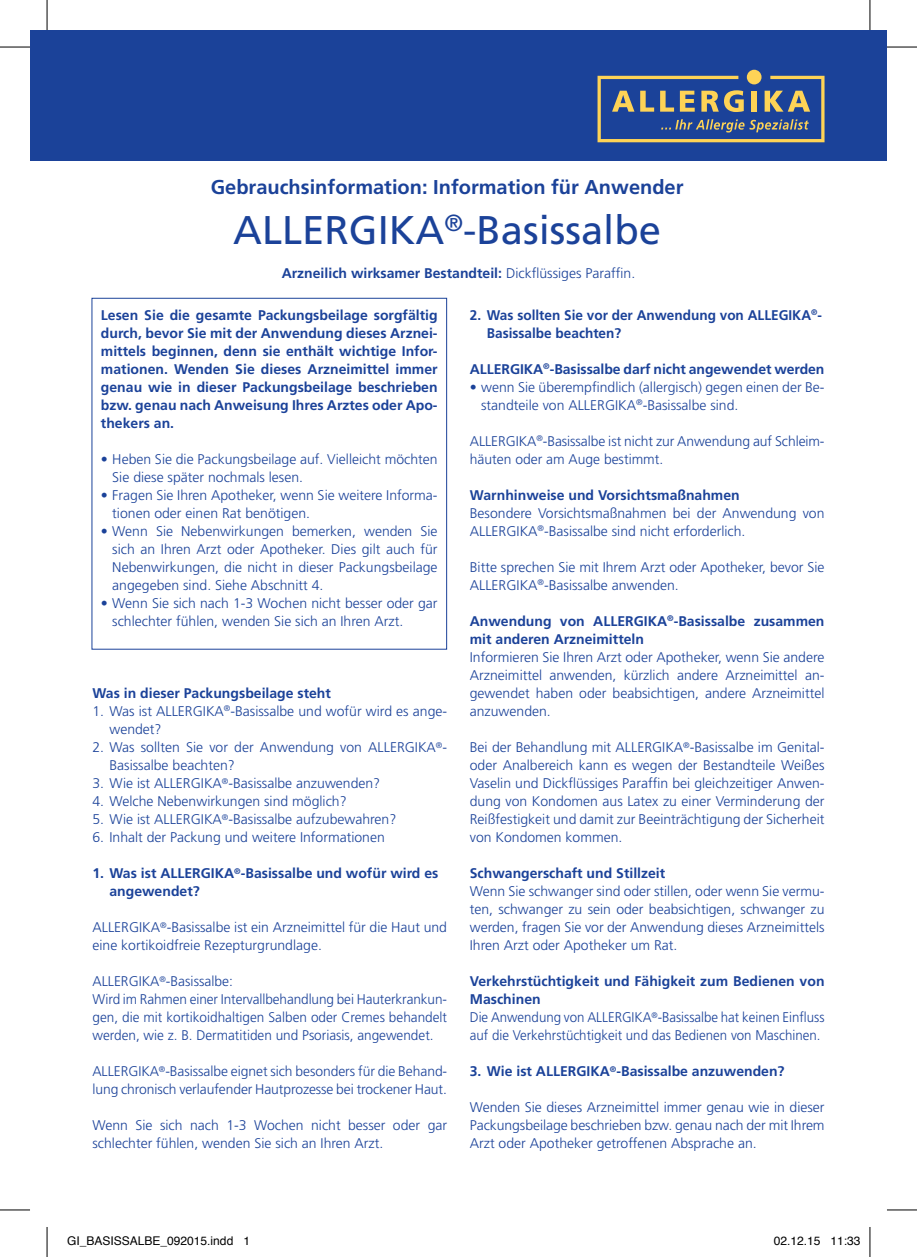
<style>
.page{position:relative;width:917px;height:1257px;background:#fff}
.page>*{position:absolute;margin:0;border:0;box-sizing:border-box;transform-origin:0 0}
.t1{font:40px "Frutiger";color:#1b4299}
.t2{font:700 20px "Frutiger";color:#1b4299}
.t3{font:300 14px/18px "Frutiger";color:#1b4299}
.t4{font:700 14px/18px "Frutiger";color:#1b4299}
.t5{font:300 14px/18px "Frutiger";color:#1b4299;scale:.95 1}
.t6{font:12px "Helvetica";color:#000}
.s1{font-weight:300}
.s2{font-weight:700}
</style>
<div class="page">
<div style="left:30px;top:30px;width:856px;height:130px;background:#1b4299"></div>
<div style="left:746px;top:70px;width:15px;height:14px;background:#fed356;border-radius:50%"></div>
<svg style="left:597px;top:76px;width:227px;height:66px"></svg>
<div style="left:91px;top:298px;width:356px;height:351px;border:1px solid #1b4299"></div>
<hr style="left:0;top:47px;width:30px;height:1px;background:#000">
<hr style="left:886px;top:47px;width:30px;height:1px;background:#000">
<hr style="left:0;top:1209px;width:30px;height:1px;background:#000">
<hr style="left:886px;top:1209px;width:30px;height:1px;background:#000">
<hr style="left:47px;top:0;width:1px;height:30px;background:#000">
<hr style="left:47px;top:1226px;width:1px;height:30px;background:#000">
<hr style="left:869px;top:0;width:1px;height:30px;background:#000">
<hr style="left:869px;top:1226px;width:1px;height:30px;background:#000">
<h2 class="t2" style="left:211px;top:175px;width:474px">Gebrauchsinformation: Information für Anwender</h2>
<h1 class="t1" style="left:233px;top:206px;width:429px">ALLERGIKA<sup>®</sup>-Basissalbe</h1>
<p class="t4" style="left:281px;top:264px;width:355px">Arzneilich wirksamer Bestandteil: <span class="s1">Dickflüssiges Paraffin.</span></p>
<p class="t4" style="left:101px;top:306px;width:338px;text-align:justify">Lesen Sie die gesamte Packungsbeilage sorgfältig durch, bevor Sie mit der Anwendung dieses Arznei&shy;mittels beginnen, denn sie enthält wichtige Infor&shy;mationen. Wenden Sie dieses Arzneimittel immer genau wie in dieser Packungsbeilage beschrieben bzw. genau nach Anweisung Ihres Arztes oder Apo&shy;thekers an.</p>
<p class="t3" style="left:112px;top:450px;width:327px;text-indent:-11px">• Heben Sie die Packungsbeilage auf. Vielleicht möchten<br>Sie diese später nochmals lesen.</p>
<p class="t3" style="left:112px;top:486px;width:327px;text-indent:-11px">• Fragen Sie Ihren Apotheker, wenn Sie weitere Informa&shy;tionen oder einen Rat benötigen.</p>
<p class="t3" style="left:112px;top:522px;width:327px;text-align:justify;text-indent:-11px">• Wenn Sie Nebenwirkungen bemerken, wenden Sie sich an Ihren Arzt oder Apotheker. Dies gilt auch für Nebenwirkungen, die nicht in dieser Packungsbeilage angegeben sind. Siehe Abschnitt 4.</p>
<p class="t3" style="left:112px;top:594px;width:326px;text-indent:-11px">• Wenn Sie sich nach 1-3 Wochen nicht besser oder gar schlechter fühlen, wenden Sie sich an Ihren Arzt.</p>
<p class="t4" style="left:92px;top:684px;width:240px">Was in dieser Packungsbeilage steht</p>
<p class="t3" style="left:109px;top:702px;width:339px;text-indent:-17px">1. Was ist ALLERGIKA<sup>®</sup>-Basissalbe und wofür wird es ange&shy;wendet?</p>
<p class="t3" style="left:109px;top:738px;width:339px;text-indent:-17px">2. Was sollten Sie vor der Anwendung von ALLERGIKA<sup>®</sup>-<br>Basissalbe beachten?</p>
<p class="t3" style="left:92px;top:774px;width:289px">3. Wie ist ALLERGIKA<sup>®</sup>-Basissalbe anzuwenden?</p>
<p class="t3" style="left:92px;top:792px;width:256px">4. Welche Nebenwirkungen sind möglich?</p>
<p class="t3" style="left:92px;top:810px;width:305px">5. Wie ist ALLERGIKA<sup>®</sup>-Basissalbe aufzubewahren?</p>
<p class="t3" style="left:92px;top:828px;width:294px">6. Inhalt der Packung und weitere Informationen</p>
<p class="t4" style="left:109px;top:864px;width:330px;text-indent:-17px">1. Was ist ALLERGIKA<sup>®</sup>-Basissalbe und wofür wird es angewendet?</p>
<p class="t3" style="left:92px;top:918px;width:356px">ALLERGIKA<sup>®</sup>-Basissalbe ist ein Arzneimittel für die Haut und eine kortikoidfreie Rezepturgrundlage.</p>
<p class="t3" style="left:92px;top:972px;width:356px">ALLERGIKA<sup>®</sup>-Basissalbe:<br>Wird im Rahmen einer Intervallbehandlung bei Hauterkrankun&shy;gen, die mit kortikoidhaltigen Salben oder Cremes behandelt werden, wie z. B. Dermatitiden und Psoriasis, angewendet.</p>
<p class="t3" style="left:92px;top:1062px;width:356px">ALLERGIKA<sup>®</sup>-Basissalbe eignet sich besonders für die Behand&shy;lung chronisch verlaufender Hautprozesse bei trockener Haut.</p>
<p class="t3" style="left:92px;top:1116px;width:356px">Wenn Sie sich nach 1-3 Wochen nicht besser oder gar schlechter fühlen, wenden Sie sich an Ihren Arzt.</p>
<p class="t4" style="left:486px;top:306px;width:336px;text-indent:-17px">2. Was sollten Sie vor der Anwendung von ALLEGIKA<sup>®</sup>-<br>Basissalbe beachten?</p>
<p class="t4" style="left:469px;top:360px;width:356px">ALLERGIKA<sup>®</sup>-Basissalbe darf nicht angewendet werden</p>
<p class="t3" style="left:481px;top:378px;width:345px;text-indent:-11px">• wenn Sie überempfindlich (allergisch) gegen einen der Be&shy;standteile von ALLERGIKA<sup>®</sup>-Basissalbe sind.</p>
<p class="t3" style="left:469px;top:432px;width:356px">ALLERGIKA<sup>®</sup>-Basissalbe ist nicht zur Anwendung auf Schleim&shy;häuten oder am Auge bestimmt.</p>
<p class="t4" style="left:469px;top:486px;width:271px">Warnhinweise und Vorsichtsmaßnahmen</p>
<p class="t3" style="left:469px;top:504px;width:356px">Besondere Vorsichtsmaßnahmen bei der Anwendung von<br>ALLERGIKA<sup>®</sup>-Basissalbe sind nicht erforderlich.</p>
<p class="t3" style="left:469px;top:558px;width:356px">Bitte sprechen Sie mit Ihrem Arzt oder Apotheker, bevor Sie<br>ALLERGIKA<sup>®</sup>-Basissalbe anwenden.</p>
<p class="t4" style="left:469px;top:612px;width:356px">Anwendung von ALLERGIKA<sup>®</sup>-Basissalbe zusammen mit anderen Arzneimitteln</p>
<p class="t3" style="left:469px;top:648px;width:356px;text-align:justify">Informieren Sie Ihren Arzt oder Apotheker, wenn Sie andere Arzneimittel anwenden, kürzlich andere Arzneimittel an&shy;gewendet haben oder beabsichtigen, andere Arzneimittel anzuwenden.</p>
<p class="t3" style="left:469px;top:738px;width:356px;text-align:justify">Bei der Behandlung mit ALLERGIKA<sup>®</sup>-Basissalbe im Genital&shy;oder Analbereich kann es wegen der Bestandteile Weißes Vaselin und Dickflüssiges Paraffin bei gleichzeitiger Anwen&shy;dung von Kondomen aus Latex zu einer Verminderung der Reißfestigkeit und damit zur Beeinträchtigung der Sicherheit von Kondomen kommen.</p>
<p class="t4" style="left:469px;top:864px;width:197px">Schwangerschaft und Stillzeit</p>
<p class="t3" style="left:469px;top:882px;width:356px;text-align:justify">Wenn Sie schwanger sind oder stillen, oder wenn Sie vermu&shy;ten, schwanger zu sein oder beabsichtigen, schwanger zu werden, fragen Sie vor der Anwendung dieses Arzneimittels Ihren Arzt oder Apotheker um Rat.</p>
<p class="t5" style="left:469px;top:972px;width:375px"><span class="s2">Verkehrstüchtigkeit und Fähigkeit zum Bedienen von Maschinen<br></span>Die Anwendung von ALLERGIKA<sup>®</sup>-Basissalbe hat keinen Einfluss auf die Verkehrstüchtigkeit und das Bedienen von Maschinen.</p>
<p class="t4" style="left:469px;top:1062px;width:316px">3. Wie ist ALLERGIKA<sup>®</sup>-Basissalbe anzuwenden?</p>
<p class="t3" style="left:469px;top:1098px;width:356px;text-align:justify">Wenden Sie dieses Arzneimittel immer genau wie in dieser Packungsbeilage beschrieben bzw. genau nach der mit Ihrem Arzt oder Apotheker getroffenen Absprache an.</p>
<p class="t6" style="left:67px;top:1231px;width:184px">GI_BASISSALBE_092015.indd 1</p>
<p class="t6" style="left:773px;top:1231px;width:88px">02.12.15 11:33</p>
</div>
